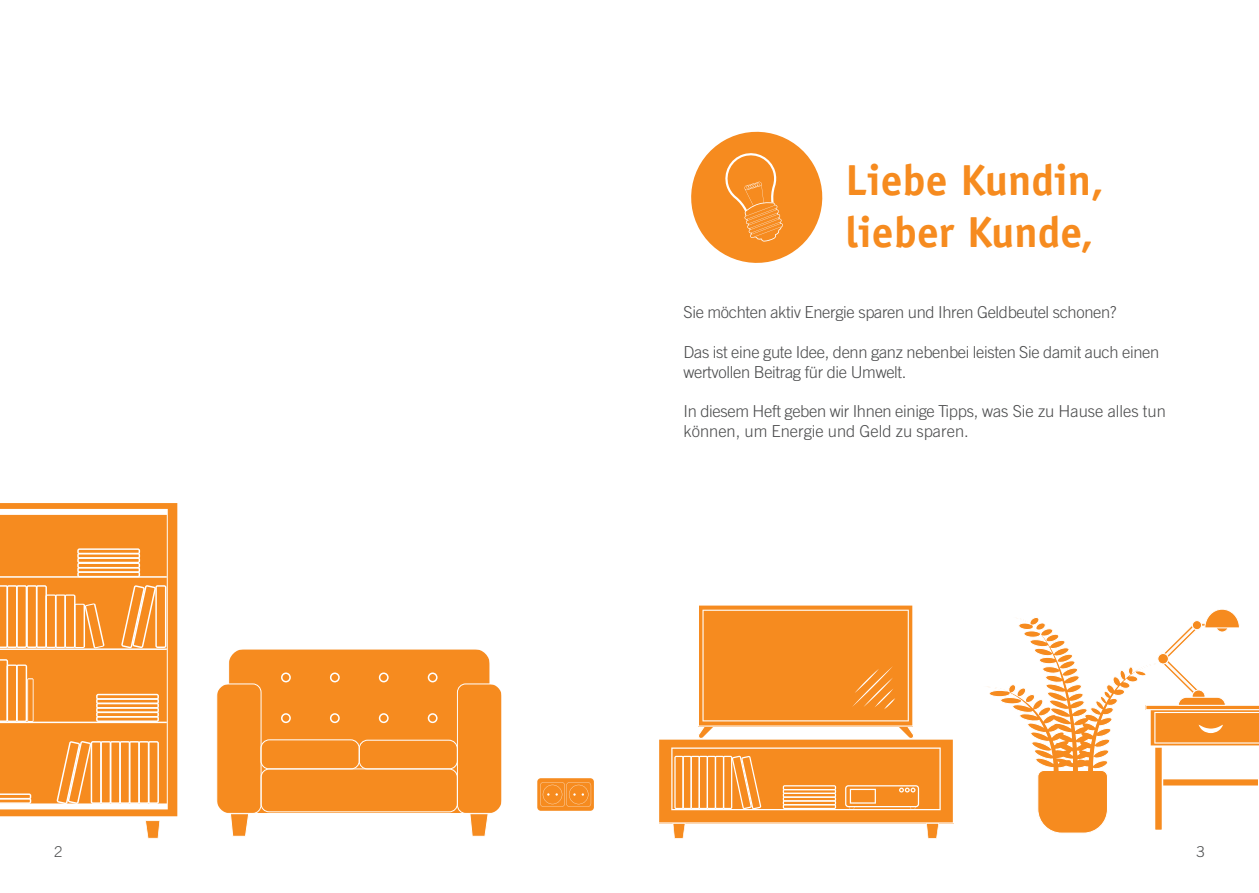
<style>
.page{position:relative;width:1259px;height:893px;background:#fff}
.page>*{position:absolute;margin:0;border:0;box-sizing:border-box;transform-origin:0 0}
.t1{font:700 43.5px/52.2px "Officina Sans";color:#f68b1f}
.t2{font:300 16.5px/19.8px "Trade Gothic";letter-spacing:-.02em;color:#4b4c4d}
.t3{font:300 16.5px/19.8px "Trade Gothic";color:#4b4c4d}
.t4{font:300 15px "Trade Gothic";color:#4b4c4d}
</style>
<div class="page">
<div style="left:537px;top:778px;width:57px;height:33px;background:#f68b1f;border-radius:4px"></div>
<svg style="left:540px;top:782px;width:51px;height:25px"></svg>
<svg style="left:216px;top:649px;width:286px;height:188px;background:#f79d42"></svg>
<div style="left:331px;top:673px;width:8px;height:9px;background:#f68b1f;border-radius:50%"></div>
<div style="left:330px;top:672px;width:10px;height:10px;border:2px solid #fff;border-radius:50%"></div>
<div style="left:282px;top:673px;width:8px;height:9px;background:#f68b1f;border-radius:50%"></div>
<div style="left:281px;top:672px;width:10px;height:10px;border:2px solid #fff;border-radius:50%"></div>
<div style="left:379px;top:673px;width:9px;height:9px;background:#f68b1f;border-radius:50%"></div>
<div style="left:379px;top:672px;width:10px;height:10px;border:2px solid #fff;border-radius:50%"></div>
<div style="left:428px;top:673px;width:9px;height:9px;background:#f68b1f;border-radius:50%"></div>
<div style="left:428px;top:672px;width:9px;height:10px;border:2px solid #fff;border-radius:50%"></div>
<div style="left:282px;top:714px;width:8px;height:8px;background:#f68b1f;border-radius:50%"></div>
<div style="left:281px;top:713px;width:10px;height:10px;border:2px solid #fff;border-radius:50%"></div>
<div style="left:331px;top:714px;width:8px;height:8px;background:#f68b1f;border-radius:50%"></div>
<div style="left:330px;top:713px;width:10px;height:10px;border:2px solid #fff;border-radius:50%"></div>
<div style="left:379px;top:714px;width:9px;height:8px;background:#f68b1f;border-radius:50%"></div>
<div style="left:379px;top:713px;width:10px;height:10px;border:2px solid #fff;border-radius:50%"></div>
<div style="left:428px;top:714px;width:9px;height:8px;background:#f68b1f;border-radius:50%"></div>
<div style="left:428px;top:713px;width:9px;height:10px;border:2px solid #fff;border-radius:50%"></div>
<svg style="left:0;top:503px;width:178px;height:314px;background:#f69430"></svg>
<svg style="left:0;top:509px;width:168px;height:300px;background:#f69431"></svg>
<svg style="left:56px;top:741px;width:103px;height:63px;background:#f7a450"></svg>
<svg style="left:145px;top:820px;width:15px;height:19px"></svg>
<svg style="left:0;top:793px;width:31px;height:11px"></svg>
<svg style="left:0;top:659px;width:34px;height:63px;background:#f7a24c"></svg>
<svg style="left:96px;top:694px;width:63px;height:28px"></svg>
<hr style="left:0;top:722px;width:167px;height:1px;background:#fff">
<hr style="left:0;top:648px;width:167px;height:2px;background:#fff">
<hr style="left:0;top:576px;width:167px;height:2px;background:#fff">
<svg style="left:121px;top:585px;width:45px;height:63px;background:#f7a24b"></svg>
<svg style="left:77px;top:548px;width:63px;height:29px"></svg>
<svg style="left:0;top:585px;width:105px;height:63px;background:#f7a049"></svg>
<svg style="left:691px;top:131px;width:132px;height:132px"></svg>
<svg style="left:659px;top:605px;width:295px;height:234px"></svg>
<svg style="left:987px;top:609px;width:272px;height:224px"></svg>
<p class="t1" style="left:845px;top:154px;width:260px">Liebe Kundin, lieber Kunde,</p>
<p class="t2" style="left:683px;top:302px;width:434px">Sie möchten aktiv Energie sparen und Ihren Geldbeutel schonen?</p>
<p class="t2" style="left:683px;top:342px;width:477px">Das ist eine gute Idee, denn ganz nebenbei leisten Sie damit auch einen wertvollen Beitrag für die Umwelt.</p>
<p class="t3" style="left:683px;top:401px;width:484px">In diesem Heft geben wir Ihnen einige Tipps, was Sie zu Hause alles tun können, um Energie und Geld zu sparen.</p>
<p class="t4" style="left:54px;top:843px;width:10px">2</p>
<p class="t4" style="left:1196px;top:843px;width:10px">3</p>
</div>
